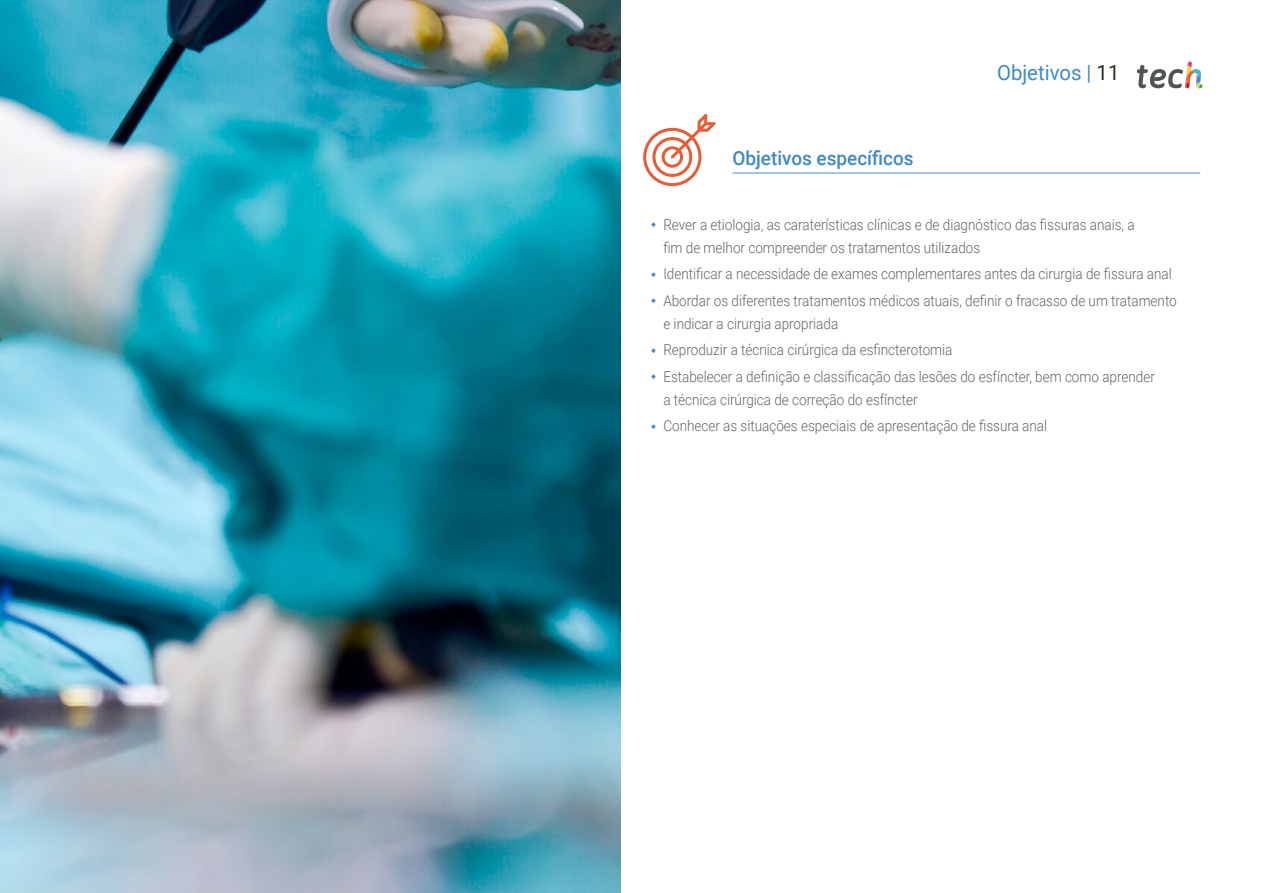
<style>
.page{position:relative;width:1263px;height:893px;background:#fff}
.page>*{position:absolute;margin:0;border:0;box-sizing:border-box;transform-origin:0 0}
.t1{font:21px "Roboto";color:#4089c5}
.t2{font:500 19.5px "Roboto";color:#4089c5}
.t3{font:300 15px/26.7px "Roboto";color:#61646a;scale:.9 1}
.s1{color:#312e20}
</style>
<div class="page">
<hr style="left:732px;top:173px;width:468px;height:1px;background:#4089c5">
<svg style="left:643px;top:114px;width:73px;height:72px"></svg>
<img style="left:0;top:0;width:621px;height:893px">
<svg style="left:1137px;top:62px;width:65px;height:27px"></svg>
<h2 class="t2" style="left:732px;top:144px;width:183px">Objetivos específicos</h2>
<h1 class="t1" style="left:997px;top:57px;width:124px">Objetivos | <span class="s1">11</span></h1>
<p class="t3" style="left:663px;top:213px;width:525px;line-height:22.5px">Rever a etiologia, as caraterísticas clínicas e de diagnóstico das fissuras anais, a fim de melhor compreender os tratamentos utilizados</p>
<p class="t3" style="left:663px;top:260px;width:572px">Identificar a necessidade de exames complementares antes da cirurgia de fissura anal<br>Abordar os diferentes tratamentos médicos atuais, definir o fracasso de um tratamento</p>
<p class="t3" style="left:663px;top:309px;width:548px">e indicar a cirurgia apropriada<br>Reproduzir a técnica cirúrgica da esfincterotomia<br>Estabelecer a definição e classificação das lesões do esfíncter, bem como aprender</p>
<p class="t3" style="left:663px;top:385px;width:428px">a técnica cirúrgica de correção do esfíncter<br>Conhecer as situações especiais de apresentação de fissura anal</p>
</div>
